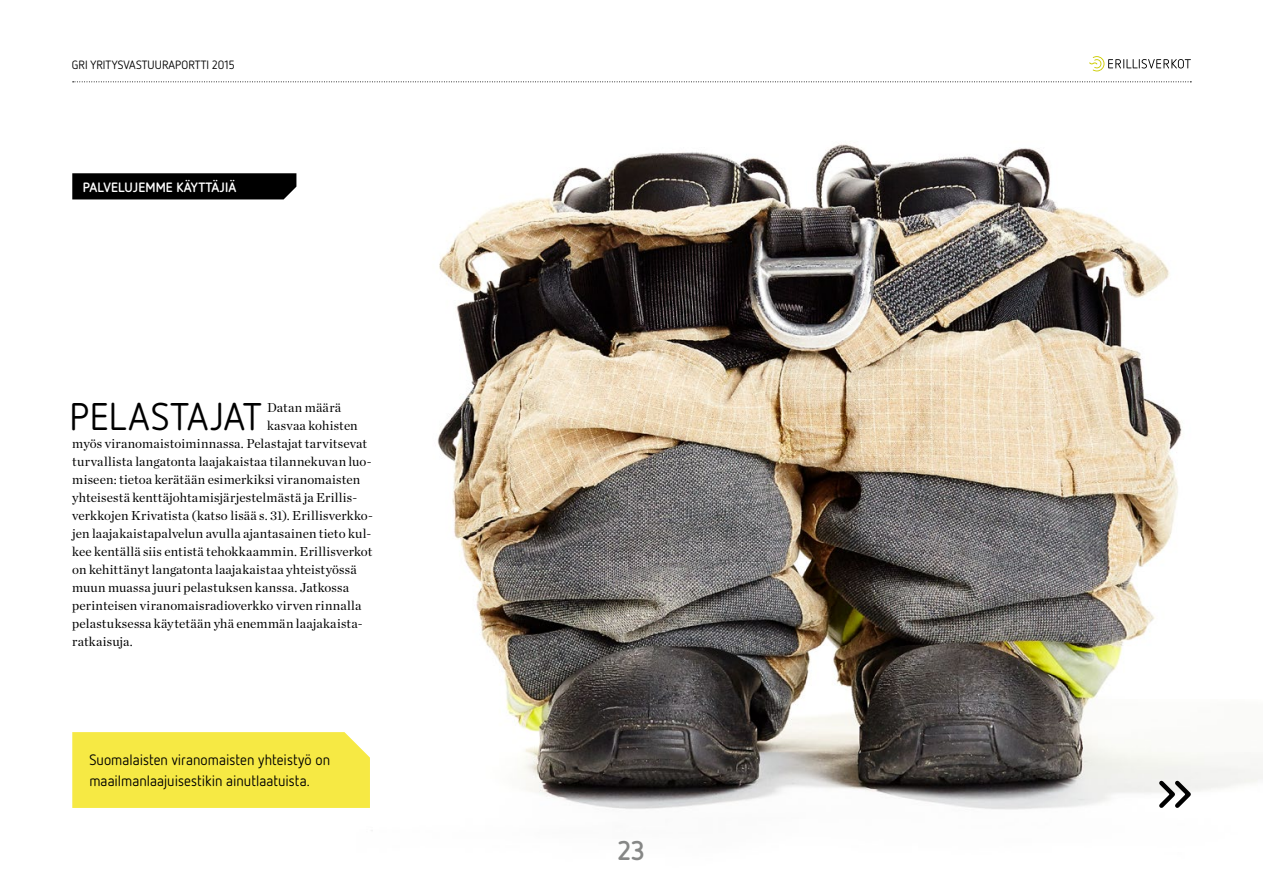
<style>
.page{position:relative;width:1263px;height:893px;background:#fff}
.page>*{position:absolute;margin:0;border:0;box-sizing:border-box;transform-origin:0 0}
.t1{font:38.55px "Netto OT";letter-spacing:.005em;color:#000}
.t2{font:700 27px "Netto OT";color:#868786}
.t3{font:15px/21px "Netto OT";color:#000}
.t4{font:700 13.5px "Netto OT";letter-spacing:.01em;color:#fff}
.t5{font:13.2px "Chronicle Deck";letter-spacing:.015em;color:#000}
.t6{font:12px "Netto OT";letter-spacing:.01em;color:#000}
</style>
<div class="page">
<img style="left:275px;top:81px;width:988px;height:750px">
<div style="left:72px;top:173px;width:224px;height:26px;background:#000"></div>
<div style="left:72px;top:732px;width:298px;height:76px;background:#f6e944"></div>
<svg style="left:1155px;top:777px;width:40px;height:35px"></svg>
<svg style="left:73px;top:81px;width:1118px;height:1px"></svg>
<svg style="left:1089px;top:56px;width:102px;height:15px"></svg>
<p class="t6" style="left:72px;top:57px;width:164px">GRI YRITYSVASTUURAPORTTI 2015</p>
<p class="t4" style="left:83px;top:178px;width:155px">PALVELUJEMME KÄYTTÄJIÄ</p>
<h1 class="t1" style="left:70px;top:393px;width:193px">PELASTAJAT</h1>
<p class="t5" style="left:267px;top:397px;width:76px">Datan määrä</p>
<p class="t5" style="left:267px;top:415px;width:92px">kasvaa kohisten</p>
<p class="t5" style="left:72px;top:433px;width:296px">myös viranomaistoiminnassa. Pelastajat tarvitsevat</p>
<p class="t5" style="left:72px;top:451px;width:301px">turvallista langatonta laajakaistaa tilannekuvan luo-</p>
<p class="t5" style="left:72px;top:469px;width:290px">miseen: tietoa kerätään esimerkiksi viranomaisten</p>
<p class="t5" style="left:72px;top:487px;width:287px">yhteisestä kenttäjohtamisjärjestelmästä ja Erillis-</p>
<p class="t5" style="left:72px;top:505px;width:302px">verkkojen Krivatista (katso lisää s. 31). Erillisverkko-</p>
<p class="t5" style="left:72px;top:523px;width:301px">jen laajakaistapalvelun avulla ajantasainen tieto kul-</p>
<p class="t5" style="left:72px;top:541px;width:301px">kee kentällä siis entistä tehokkaammin. Erillisverkot</p>
<p class="t5" style="left:72px;top:559px;width:286px">on kehittänyt langatonta laajakaistaa yhteistyössä</p>
<p class="t5" style="left:72px;top:577px;width:278px">muun muassa juuri pelastuksen kanssa. Jatkossa</p>
<p class="t5" style="left:72px;top:595px;width:291px">perinteisen viranomaisradioverkko virven rinnalla</p>
<p class="t5" style="left:72px;top:613px;width:292px">pelastuksessa käytetään yhä enemmän laajakaista-</p>
<p class="t5" style="left:72px;top:631px;width:62px">ratkaisuja.</p>
<p class="t3" style="left:89px;top:749px;width:242px">Suomalaisten viranomaisten yhteistyö on maailmanlaajuisestikin ainutlaatuista.</p>
<h2 class="t2" style="left:618px;top:833px;width:29px">23</h2>
</div>
